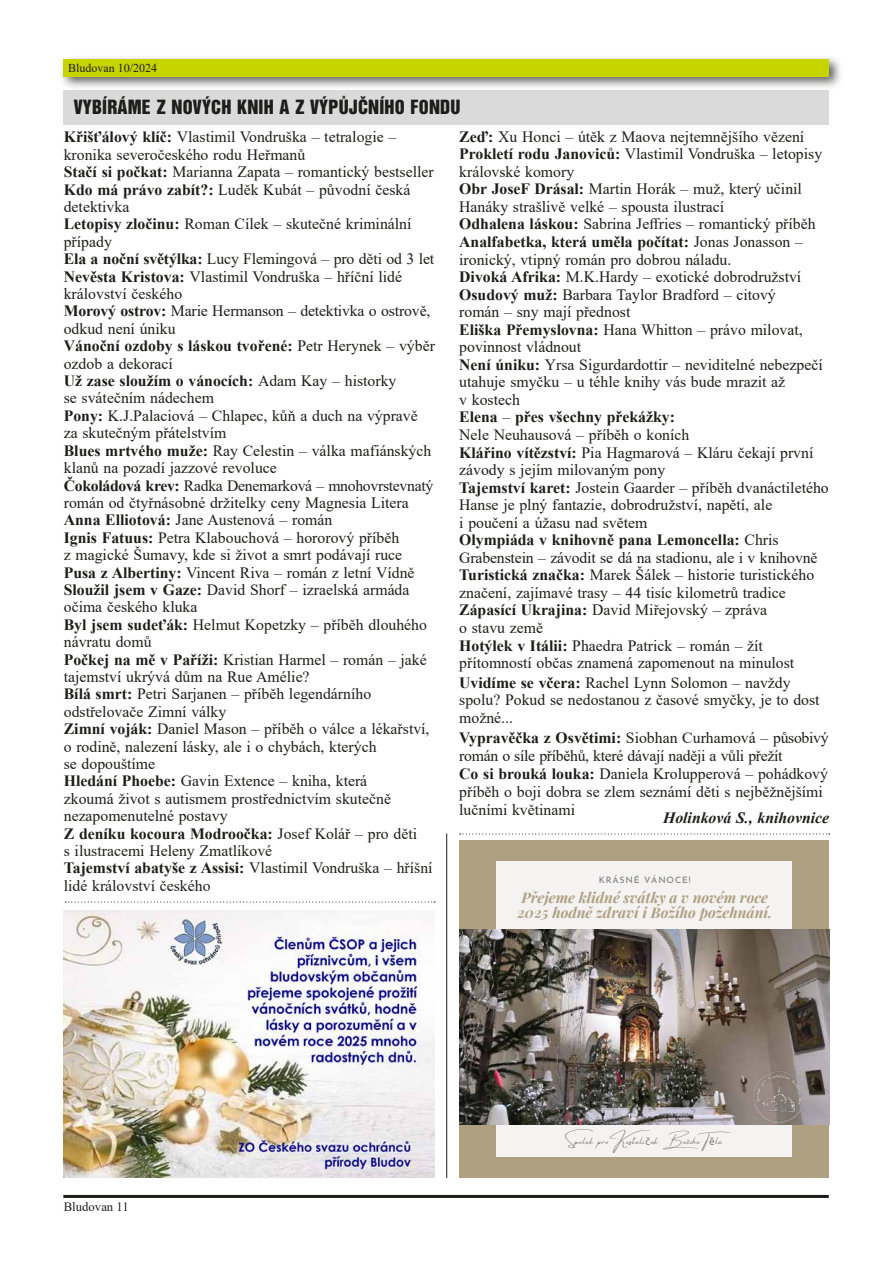
<style>
.page{position:relative;width:893px;height:1263px;background:#fff}
.page>*{position:absolute;margin:0;border:0;box-sizing:border-box;transform-origin:0 0}
.t1{font:18px "Switzerland Inserat CE";letter-spacing:.01em;color:#1d1d1b}
.t2{font:15.75px/17.4px "Times New Roman";color:#1d1d1b}
.t3{font:italic 700 15.75px "Times New Roman";color:#1d1d1b}
.t4{font:italic 700 14.55px/15.9px "Playfair Display";color:#afa082}
.t5{font:12.75px "Times New Roman";color:#1d1d1b}
.t6{font:12px "Times New Roman";color:#1d1d1b}
.t7{font:10.05px "Amsterdam Four";letter-spacing:.07em;color:#77787b}
.t8{font:8.85px "Josefin Sans";letter-spacing:.1em;color:#77787b}
.s1{font-weight:700}
.s2{font-family:"Noto Sans"}
</style>
<div class="page">
<hr style="left:63px;top:1195px;width:766px;height:3px;background:#1d1d1b">
<div style="left:59px;top:54px;width:784px;height:36px;background:#1d1d1b;opacity:.7"></div>
<div style="left:64px;top:59px;width:765px;height:18px;background:#c8d400"></div>
<img style="left:64px;top:910px;width:371px;height:268px">
<div style="left:64px;top:90px;width:765px;height:35px;background:#dadada"></div>
<div style="left:459px;top:840px;width:370px;height:338px;background:#afa082"></div>
<div style="left:496px;top:861px;width:296px;height:296px;background:#f4f3f1"></div>
<img style="left:459px;top:930px;width:370px;height:194px">
<img style="left:752px;top:1070px;width:54px;height:54px">
<hr style="left:446px;top:833px;width:1px;height:345px;background:#1d1d1b">
<svg style="left:65px;top:901px;width:370px;height:1px"></svg>
<svg style="left:460px;top:833px;width:370px;height:1px"></svg>
<p class="t6" style="left:68px;top:59px;width:91px">Bludovan 10/2024</p>
<p class="t1" style="left:74px;top:96px;width:388px">VYBÍRÁME Z NOVÝCH KNIH A Z VÝPŮJČNÍHO FONDU</p>
<p class="t2" style="left:459px;top:127px;width:371px"><span class="s1">Zeď:</span> Xu Honci – útěk z Maova nejtemnějšího vězení <span class="s1">Prokletí rodu Janoviců:</span> Vlastimil Vondruška – letopisy královské komory<br><span class="s1">Obr JoseF Drásal:</span> Martin Horák – muž, který učinil Hanáky strašlivě velké – spousta ilustrací<br><span class="s1">Odhalena láskou:</span> Sabrina Jeffries – romantický příběh <span class="s1">Analfabetka, která uměla počítat:</span> Jonas Jonasson – ironický, vtipný román pro dobrou náladu.<br><span class="s1">Divoká Afrika:</span> M.K.Hardy – exotické dobrodružství <span class="s1">Osudový muž:</span> Barbara Taylor Bradford – citový<br>román – sny mají přednost<br><span class="s1">Eliška Přemyslovna:</span> Hana Whitton – právo milovat, povinnost vládnout<br><span class="s1">Není úniku:</span> Yrsa Sigurdardottir – neviditelné nebezpečí utahuje smyčku – u téhle knihy vás bude mrazit až<br>v kostech<br><span class="s1">Elena</span> – <span class="s1">přes všechny překážky:<br></span>Nele Neuhausová – příběh o koních<br><span class="s1">Klářino vítězství:</span> Pia Hagmarová – Kláru čekají první závody s jejím milovaným pony<br><span class="s1">Tajemství karet:</span> Jostein Gaarder – příběh dvanáctiletého Hanse je plný fantazie, dobrodružství, napětí, ale<br>i poučení a úžasu nad světem<br><span class="s1">Olympiáda v knihovně pana Lemoncella:</span> Chris Grabenstein – závodit se dá na stadionu, ale i v knihovně <span class="s1">Turistická značka:</span> Marek Šálek – historie turistického značení, zajímavé trasy – 44 tisíc kilometrů tradice <span class="s1">Zápasící Ukrajina:</span> David Miřejovský – zpráva<br>o stavu země<br><span class="s1">Hotýlek v Itálii:</span> Phaedra Patrick – román – žít přítomností občas znamená zapomenout na minulost</p>
<p class="t2" style="left:459px;top:673px;width:362px"><span class="s1">Uvidíme se včera:</span> Rachel Lynn Solomon – navždy spolu? Pokud se nedostanou z časové smyčky, je to dost možné...</p>
<p class="t2" style="left:459px;top:728px;width:371px;line-height:17.9px"><span class="s1">Vypravěčka z Osvětimi:</span> Siobhan Curhamová – působivý román o síle příběhů, které dávají naději a vůli přežít<br><span class="s1">Co si brouká louka:</span> Daniela Krolupperová – pohádkový příběh o boji dobra se zlem seznámí děti s nejběžnějšími lučními květinami</p>
<p class="t3" style="left:663px;top:806px;width:168px">Holinková S., knihovnice</p>
<p class="t2" style="left:64px;top:128px;width:373px"><span class="s1">Křišťálový klíč:</span> Vlastimil Vondruška – tetralogie – kronika severočeského rodu Heřmanů<br><span class="s1">Stačí si počkat:</span> Marianna Zapata – romantický bestseller <span class="s1">Kdo má právo zabít?:</span> Luděk Kubát – původní česká detektivka<br><span class="s1">Letopisy zločinu:</span> Roman Cílek – skutečné kriminální případy<br><span class="s1">Ela a noční světýlka:</span> Lucy Flemingová – pro děti od 3 let <span class="s1">Nevěsta Kristova:</span> Vlastimil Vondruška – hříční lidé království českého<br><span class="s1">Morový ostrov:</span> Marie Hermanson – detektivka o ostrově, odkud není úniku<br><span class="s1">Vánoční ozdoby s láskou tvořené:</span> Petr Herynek – výběr ozdob a dekorací<br><span class="s1">Už zase sloužím o vánocích:</span> Adam Kay – historky<br>se svátečním nádechem<br><span class="s1">Pony:</span> K.J.Palaciová – Chlapec, kůň a duch na výpravě za skutečným přátelstvím<br><span class="s1">Blues mrtvého muže:</span> Ray Celestin – válka mafiánských klanů na pozadí jazzové revoluce<br><span class="s1">Čokoládová krev:</span> Radka Denemarková – mnohovrstevnatý román od čtyřnásobné držitelky ceny Magnesia Litera <span class="s1">Anna Elliotová:</span> Jane Austenová – román<br><span class="s1">Ignis Fatuus:</span> Petra Klabouchová – hororový příběh<br>z magické Šumavy, kde si život a smrt podávají ruce <span class="s1">Pusa z Albertiny:</span> Vincent Riva – román z letní Vídně <span class="s1">Sloužil jsem v Gaze:</span> David Shorf – izraelská armáda očima českého kluka<br><span class="s1">Byl jsem sudeťák:</span> Helmut Kopetzky – příběh dlouhého návratu domů<br><span class="s1">Počkej na mě v Paříži:</span> Kristian Harmel – román – jaké tajemství ukrývá dům na Rue Amélie?<br><span class="s1">Bílá smrt:</span> Petri Sarjanen – příběh legendárního odstřelovače Zimní války<br><span class="s1">Zimní voják:</span> Daniel Mason – příběh o válce a lékařství, o rodině, nalezení lásky, ale i o chybách, kterých<br>se dopouštíme<br><span class="s1">Hledání Phoebe:</span> Gavin Extence – kniha, která<br>zkoumá život s autismem prostřednictvím skutečně nezapomenutelné postavy<br><span class="s1">Z deníku kocoura Modroočka:</span> Josef Kolář – pro děti<br>s ilustracemi Heleny Zmatlíkové<br><span class="s1">Tajemství abatyše z Assisi:</span> Vlastimil Vondruška – hříšní lidé království českého</p>
<p class="t8" style="left:599px;top:873px;width:93px">KRÁSNÉ VÁNOCE!</p>
<p class="t4" style="left:517px;top:888px;width:257px">Přejeme klidné svátky a v novém roce<br>2025 hodně zdraví i Božího požehnání.</p>
<p class="t5" style="left:64px;top:1197px;width:67px">Bludovan 11</p>
<p class="t7" style="left:567px;top:1135px;width:172px">Spolek pro Kostelí<span class="s2">č</span>ek Božího T<span class="s2">ě</span>la</p>
</div>
